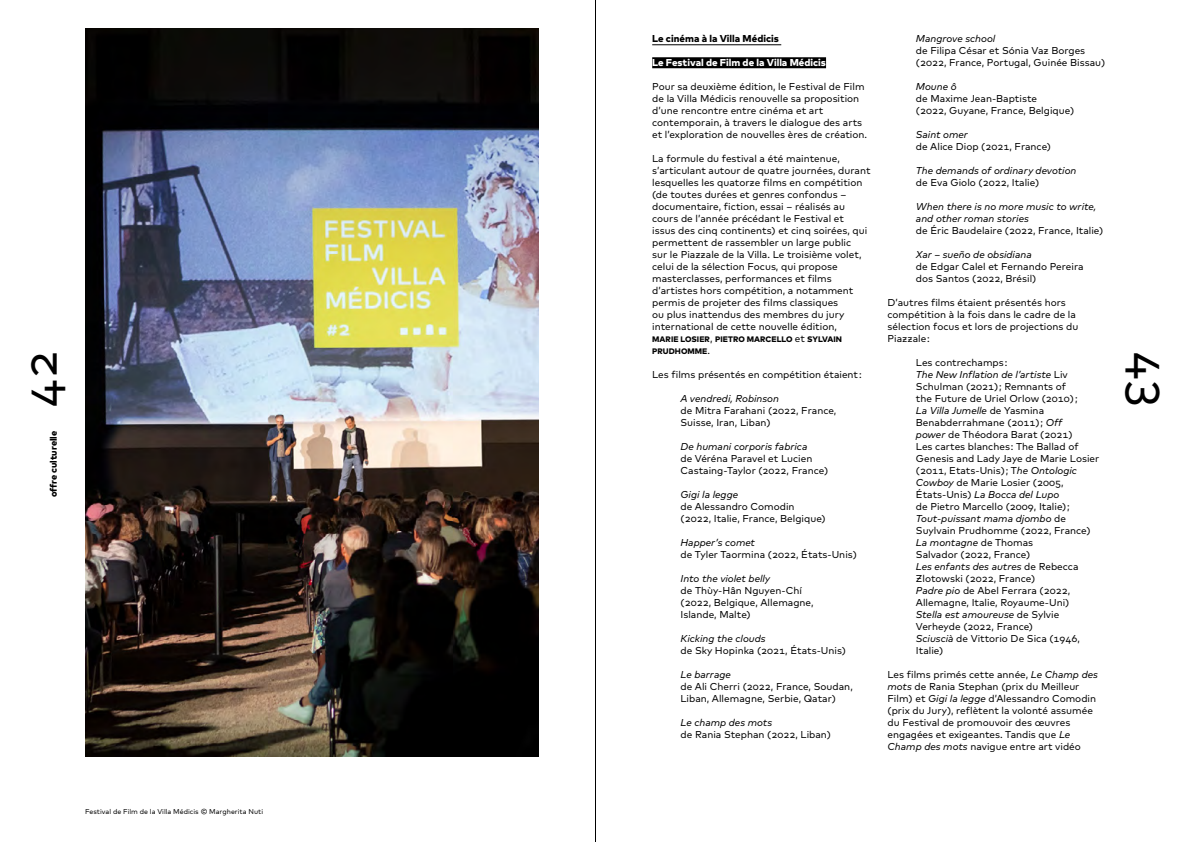
<style>
.page{position:relative;width:1191px;height:842px;background:#fff}
.page>*{position:absolute;margin:0;border:0;box-sizing:border-box;transform-origin:0 0}
.t1{font:48px "Mark OT";color:#000}
.t2{font:10px/12px "Mark OT";color:#000}
.t3{font:italic 10px/12px "Mark OT";color:#000}
.t4{font:800 10px "Mark OT";color:#fff}
.t5{font:800 10px "Mark OT";color:#000}
.t6{font:800 9.5px "Mark OT";letter-spacing:-.005em;color:#000}
.t7{font:800 8px/12px "Mark OT";letter-spacing:.005em;color:#000}
.t8{font:7px "Mark OT";color:#000}
.s1{font-weight:400;font-size:10px}
.s2{font-style:italic}
</style>
<div class="page">
<hr style="left:595px;top:0;width:1px;height:842px;background:#000">
<img style="left:85px;top:28px;width:454px;height:729px">
<hr style="left:652px;top:44px;width:129px;height:1px;background:#000">
<div style="left:652px;top:57px;width:174px;height:11px;background:#000"></div>
<h1 class="t1" style="left:10px;top:408px;width:59px;rotate:-90deg">42</h1>
<p class="t6" style="left:47px;top:497px;width:68px;rotate:-90deg">offre culturelle</p>
<p class="t8" style="left:85px;top:807px;width:180px">Festival de Film de la Villa Médicis © Margherita Nuti</p>
<p class="t5" style="left:652px;top:32px;width:128px">Le cinéma à la Villa Médicis</p>
<p class="t4" style="left:652px;top:56px;width:175px">Le Festival de Film de la Villa Médicis</p>
<p class="t2" style="left:652px;top:80px;width:216px">Pour sa deuxième édition, le Festival de Film de la Villa Médicis renouvelle sa proposition d’une rencontre entre cinéma et art contemporain, à travers le dialogue des arts et l’exploration de nouvelles ères de création.</p>
<p class="t2" style="left:652px;top:152px;width:220px">La formule du festival a été maintenue, s’articulant autour de quatre journées, durant lesquelles les quatorze films en compétition (de toutes durées et genres confondus – documentaire, fiction, essai – réalisés au cours de l’année précédant le Festival et<br>issus des cinq continents) et cinq soirées, qui permettent de rassembler un large public<br>sur le Piazzale de la Villa. Le troisième volet, celui de la sélection Focus, qui propose masterclasses, performances et films d’artistes hors compétition, a notamment permis de projeter des films classiques<br>ou plus inattendus des membres du jury international de cette nouvelle édition,</p>
<p class="t7" style="left:652px;top:333px;width:191px">MARIE LOSIER<span class="s1">,</span> PIETRO MARCELLO <span class="s1">et</span> SYLVAIN<br>PRUDHOMME<span class="s1">.</span></p>
<p class="t2" style="left:652px;top:368px;width:211px">Les films présentés en compétition étaient :</p>
<p class="t3" style="left:680px;top:392px;width:100px">A vendredi, Robinson</p>
<p class="t2" style="left:680px;top:404px;width:157px">de Mitra Farahani (2022, France,<br>Suisse, Iran, Liban)</p>
<p class="t3" style="left:680px;top:440px;width:128px">De humani corporis fabrica</p>
<p class="t2" style="left:680px;top:452px;width:149px">de Véréna Paravel et Lucien<br>Castaing-Taylor (2022, France)</p>
<p class="t3" style="left:680px;top:488px;width:59px">Gigi la legge</p>
<p class="t2" style="left:680px;top:500px;width:147px">de Alessandro Comodin (2022, Italie, France, Belgique)</p>
<p class="t3" style="left:680px;top:536px;width:76px">Happer’s comet</p>
<p class="t2" style="left:680px;top:548px;width:178px">de Tyler Taormina (2022, États-Unis)</p>
<p class="t3" style="left:680px;top:572px;width:91px">Into the violet belly</p>
<p class="t2" style="left:680px;top:584px;width:135px">de Thùy-Hân Nguyen-Chí (2022, Belgique, Allemagne,<br>Islande, Malte)</p>
<p class="t3" style="left:680px;top:632px;width:87px">Kicking the clouds</p>
<p class="t2" style="left:680px;top:644px;width:167px">de Sky Hopinka (2021, États-Unis)</p>
<p class="t3" style="left:680px;top:668px;width:52px">Le barrage</p>
<p class="t2" style="left:680px;top:680px;width:174px">de Ali Cherri (2022, France, Soudan,<br>Liban, Allemagne, Serbie, Qatar)</p>
<p class="t3" style="left:680px;top:716px;width:93px">Le champ des mots</p>
<p class="t2" style="left:680px;top:728px;width:152px">de Rania Stephan (2022, Liban)</p>
<p class="t3" style="left:916px;top:32px;width:81px">Mangrove school</p>
<p class="t2" style="left:916px;top:44px;width:191px">de Filipa César et Sónia Vaz Borges (2022, France, Portugal, Guinée Bissau)</p>
<p class="t3" style="left:916px;top:80px;width:42px">Moune ô</p>
<p class="t2" style="left:916px;top:92px;width:160px">de Maxime Jean-Baptiste<br>(2022, Guyane, France, Belgique)</p>
<p class="t3" style="left:916px;top:128px;width:54px">Saint omer</p>
<p class="t2" style="left:916px;top:140px;width:137px">de Alice Diop (2021, France)</p>
<p class="t3" style="left:916px;top:164px;width:162px">The demands of ordinary devotion</p>
<p class="t2" style="left:916px;top:176px;width:125px">de Eva Giolo (2022, Italie)</p>
<p class="t3" style="left:916px;top:200px;width:182px">When there is no more music to write, and other roman stories</p>
<p class="t2" style="left:916px;top:224px;width:189px">de Éric Baudelaire (2022, France, Italie)</p>
<p class="t3" style="left:916px;top:248px;width:117px">Xar – sueño de obsidiana</p>
<p class="t2" style="left:916px;top:260px;width:169px">de Edgar Calel et Fernando Pereira dos Santos (2022, Brésil)</p>
<p class="t2" style="left:887px;top:296px;width:192px">D’autres films étaient présentés hors compétition à la fois dans le cadre de la sélection focus et lors de projections du<br>Piazzale :</p>
<p class="t2" style="left:916px;top:356px;width:185px">Les contrechamps :<br><span class="s2">The New Inflation de l’artiste</span> Liv<br>Schulman (2021) ; Remnants of<br>the Future de Uriel Orlow (2010) ;<br><span class="s2">La Villa Jumelle</span> de Yasmina<br>Benabderrahmane (2011) ; <span class="s2">Off<br>power</span> de Théodora Barat (2021)<br>Les cartes blanches : The Ballad of<br>Genesis and Lady Jaye de Marie Losier (2011, Etats-Unis) ; T<span class="s2">he Ontologic<br>Cowboy</span> de Marie Losier (2005,<br>États-Unis) <span class="s2">La Bocca del Lupo<br></span>de Pietro Marcello (2009, Italie) ;<br><span class="s2">Tout-puissant mama djombo</span> de<br>Suylvain Prudhomme (2022, France)<br><span class="s2">La montagne</span> de Thomas<br>Salvador (2022, France)<br><span class="s2">Les enfants des autres</span> de Rebecca<br>Zlotowski (2022, France)<br><span class="s2">Padre pio</span> de Abel Ferrara (2022,<br>Allemagne, Italie, Royaume-Uni)<br><span class="s2">Stella est amoureuse</span> de Sylvie<br>Verheyde (2022, France)<br><span class="s2">Sciuscià</span> de Vittorio De Sica (1946,<br>Italie)</p>
<p class="t2" style="left:887px;top:668px;width:212px">Les films primés cette année, <span class="s2">Le Champ des mots</span> de Rania Stephan (prix du Meilleur Film) et <span class="s2">Gigi la legge</span> d’Alessandro Comodin (prix du Jury), reflètent la volonté assumée du Festival de promouvoir des œuvres engagées et exigeantes. Tandis que <span class="s2">Le Champ des mots</span> navigue entre art vidéo</p>
<h1 class="t1" style="left:1181px;top:351px;width:59px;rotate:90deg">43</h1>
</div>
